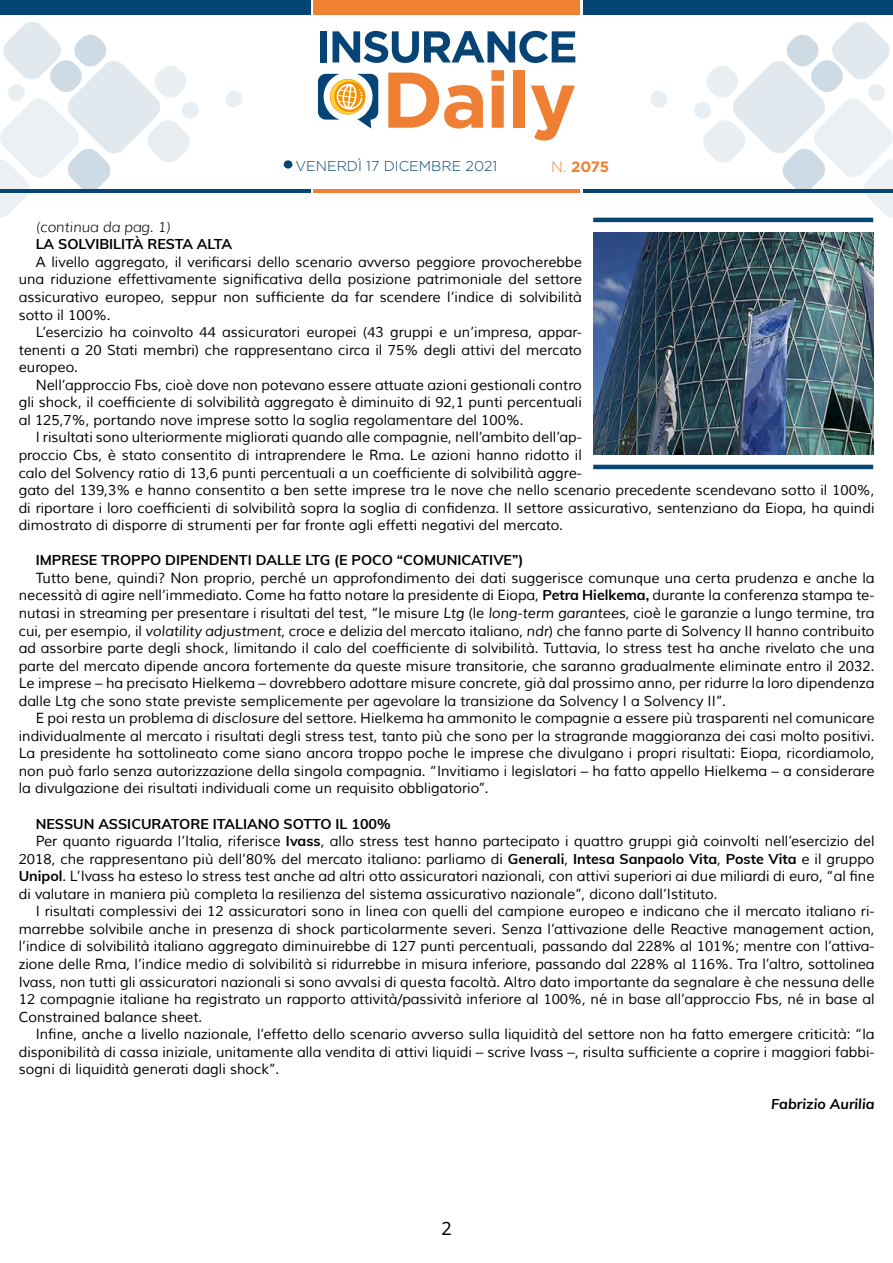
<style>
.page{position:relative;width:893px;height:1263px;background:#fff}
.page>*{position:absolute;margin:0;border:0;box-sizing:border-box;transform-origin:0 0}
.t1{font:18px "Noto Sans";color:#000}
.t2{font:700 15px "Gotham";color:#f08033}
.t3{font:14.25px/17.5px "Muli";color:#000;text-align:justify}
.t4{font:700 14.25px "Muli";color:#000}
.t5{font:300 14.25px "Gotham";color:#054573}
.t6{font:italic 300 14.25px "Muli";color:#000}
.t7{font:italic 700 14.25px "Muli";color:#000}
.s1{font-weight:300}
.s2{font-weight:700}
.s3{font-style:italic}
</style>
<div class="page">
<div style="left:583px;top:0;width:310px;height:15px;background:#054573"></div>
<div style="left:314px;top:0;width:266px;height:15px;background:#f08033"></div>
<hr style="left:583px;top:189px;width:310px;height:3px;background:#054573">
<hr style="left:314px;top:189px;width:266px;height:3px;background:#f08033">
<svg style="left:650px;top:91px;width:17px;height:17px"></svg>
<svg style="left:226px;top:91px;width:17px;height:17px"></svg>
<svg style="left:693px;top:22px;width:200px;height:197px"></svg>
<svg style="left:0;top:22px;width:200px;height:196px"></svg>
<svg style="left:318px;top:74px;width:60px;height:55px"></svg>
<svg style="left:388px;top:73px;width:95px;height:56px"></svg>
<svg style="left:491px;top:70px;width:13px;height:58px"></svg>
<div style="left:513px;top:70px;width:12px;height:58px;background:#ef7f32"></div>
<svg style="left:531px;top:85px;width:44px;height:56px"></svg>
<div style="left:320px;top:31px;width:7px;height:31px;background:#054474"></div>
<svg style="left:332px;top:31px;width:243px;height:32px"></svg>
<hr style="left:0;top:189px;width:310px;height:3px;background:#054573">
<div style="left:0;top:0;width:310px;height:15px;background:#054573"></div>
<div style="left:284px;top:160px;width:8px;height:9px;background:#054573;border-radius:50%"></div>
<img style="left:593px;top:233px;width:280px;height:221px">
<hr style="left:593px;top:218px;width:280px;height:4px;background:#054573">
<hr style="left:593px;top:465px;width:280px;height:4px;background:#054573">
<p class="t5" style="left:296px;top:158px;width:203px">VENERDÌ 17 DICEMBRE 2021</p>
<p class="t2" style="left:551px;top:158px;width:60px"><span class="s1">N.</span> 2075</p>
<p class="t6" style="left:36px;top:218px;width:136px">(continua da pag. 1)</p>
<p class="t4" style="left:36px;top:234px;width:198px">LA SOLVIBILITÀ RESTA ALTA</p>
<p class="t3" style="left:19px;top:253px;width:565px;text-indent:17px">A livello aggregato, il verificarsi dello scenario avverso peggiore provocherebbe una riduzione effettivamente significativa della posizione patrimoniale del settore assicurativo europeo, seppur non sufficiente da far scendere l’indice di solvibilità sotto il 100%.</p>
<p class="t3" style="left:19px;top:324px;width:565px;text-indent:17px">L’esercizio ha coinvolto 44 assicuratori europei (43 gruppi e un’impresa, appar&shy;tenenti a 20 Stati membri) che rappresentano circa il 75% degli attivi del mercato europeo.</p>
<p class="t3" style="left:19px;top:376px;width:565px;text-indent:17px">Nell’approccio Fbs, cioè dove non potevano essere attuate azioni gestionali contro gli shock, il coefficiente di solvibilità aggregato è diminuito di 92,1 punti percentuali al 125,7%, portando nove imprese sotto la soglia regolamentare del 100%.</p>
<p class="t3" style="left:19px;top:429px;width:857px;text-align:left;text-indent:17px">I risultati sono ulteriormente migliorati quando alle compagnie, nell’ambito dell’ap-<br>proccio Cbs, è stato consentito di intraprendere le Rma. Le azioni hanno ridotto il<br>calo del Solvency ratio di 13,6 punti percentuali a un coefficiente di solvibilità aggre-<br>gato del 139,3% e hanno consentito a ben sette imprese tra le nove che nello scenario precedente scendevano sotto il 100%, di riportare i loro coefficienti di solvibilità sopra la soglia di confidenza. Il settore assicurativo, sentenziano da Eiopa, ha quindi dimostrato di disporre di strumenti per far fronte agli effetti negativi del mercato.</p>
<p class="t4" style="left:36px;top:550px;width:489px">IMPRESE TROPPO DIPENDENTI DALLE LTG (E POCO “COMUNICATIVE”)</p>
<p class="t3" style="left:19px;top:569px;width:857px;text-indent:17px">Tutto bene, quindi? Non proprio, perché un approfondimento dei dati suggerisce comunque una certa prudenza e anche la necessità di agire nell’immediato. Come ha fatto notare la presidente di Eiopa, <span class="s2">Petra Hielkema,</span> durante la conferenza stampa te&shy;nutasi in streaming per presentare i risultati del test, “le misure <span class="s3">Ltg</span> (le <span class="s3">long-term garantees</span>, cioè le garanzie a lungo termine, tra cui, per esempio, il <span class="s3">volatility adjustment</span>, croce e delizia del mercato italiano, <span class="s3">ndr</span>) che fanno parte di Solvency II hanno contribuito ad assorbire parte degli shock, limitando il calo del coefficiente di solvibilità. Tuttavia, lo stress test ha anche rivelato che una parte del mercato dipende ancora fortemente da queste misure transitorie, che saranno gradualmente eliminate entro il 2032.<br>Le imprese – ha precisato Hielkema – dovrebbero adottare misure concrete, già dal prossimo anno, per ridurre la loro dipendenza dalle Ltg che sono state previste semplicemente per agevolare la transizione da Solvency I a Solvency II”.</p>
<p class="t3" style="left:19px;top:710px;width:857px;text-indent:17px">E poi resta un problema di <span class="s3">disclosure</span> del settore. Hielkema ha ammonito le compagnie a essere più trasparenti nel comunicare individualmente al mercato i risultati degli stress test, tanto più che sono per la stragrande maggioranza dei casi molto positivi.<br>La presidente ha sottolineato come siano ancora troppo poche le imprese che divulgano i propri risultati: Eiopa, ricordiamolo, non può farlo senza autorizzazione della singola compagnia. “Invitiamo i legislatori – ha fatto appello Hielkema – a considerare la divulgazione dei risultati individuali come un requisito obbligatorio”.</p>
<p class="t4" style="left:36px;top:813px;width:356px">NESSUN ASSICURATORE ITALIANO SOTTO IL 100%</p>
<p class="t3" style="left:36px;top:833px;width:840px">Per quanto riguarda l’Italia, riferisce <span class="s2">Ivass</span>, allo stress test hanno partecipato i quattro gruppi già coinvolti nell’esercizio del</p>
<p class="t3" style="left:19px;top:850px;width:857px">2018, che rappresentano più dell’80% del mercato italiano: parliamo di <span class="s2">Generali</span>, <span class="s2">Intesa Sanpaolo Vita</span>, <span class="s2">Poste Vita</span> e il gruppo</p>
<p class="t3" style="left:19px;top:868px;width:857px"><span class="s2">Unipol</span>. L’Ivass ha esteso lo stress test anche ad altri otto assicuratori nazionali, con attivi superiori ai due miliardi di euro, “al fine</p>
<p class="t3" style="left:19px;top:885px;width:700px">di valutare in maniera più completa la resilienza del sistema assicurativo nazionale”, dicono dall’Istituto.</p>
<p class="t3" style="left:36px;top:903px;width:840px">I risultati complessivi dei 12 assicuratori sono in linea con quelli del campione europeo e indicano che il mercato italiano ri-</p>
<p class="t3" style="left:19px;top:920px;width:857px">marrebbe solvibile anche in presenza di shock particolarmente severi. Senza l’attivazione delle Reactive management action,</p>
<p class="t3" style="left:19px;top:938px;width:857px">l’indice di solvibilità italiano aggregato diminuirebbe di 127 punti percentuali, passando dal 228% al 101%; mentre con l’attiva-</p>
<p class="t3" style="left:19px;top:955px;width:857px">zione delle Rma, l’indice medio di solvibilità si ridurrebbe in misura inferiore, passando dal 228% al 116%. Tra l’altro, sottolinea</p>
<p class="t3" style="left:19px;top:973px;width:857px">Ivass, non tutti gli assicuratori nazionali si sono avvalsi di questa facoltà. Altro dato importante da segnalare è che nessuna delle</p>
<p class="t3" style="left:19px;top:991px;width:857px">12 compagnie italiane ha registrato un rapporto attività/passività inferiore al 100%, né in base all’approccio Fbs, né in base al</p>
<p class="t3" style="left:19px;top:1008px;width:185px">Constrained balance sheet.</p>
<p class="t3" style="left:36px;top:1026px;width:840px">Infine, anche a livello nazionale, l’effetto dello scenario avverso sulla liquidità del settore non ha fatto emergere criticità: “la</p>
<p class="t3" style="left:19px;top:1043px;width:857px">disponibilità di cassa iniziale, unitamente alla vendita di attivi liquidi – scrive Ivass –, risulta sufficiente a coprire i maggiori fabbi-</p>
<p class="t3" style="left:19px;top:1061px;width:262px">sogni di liquidità generati dagli shock”.</p>
<p class="t7" style="left:771px;top:1094px;width:105px">Fabrizio Aurilia</p>
<p class="t1" style="left:441px;top:1216px;width:12px">2</p>
</div>
